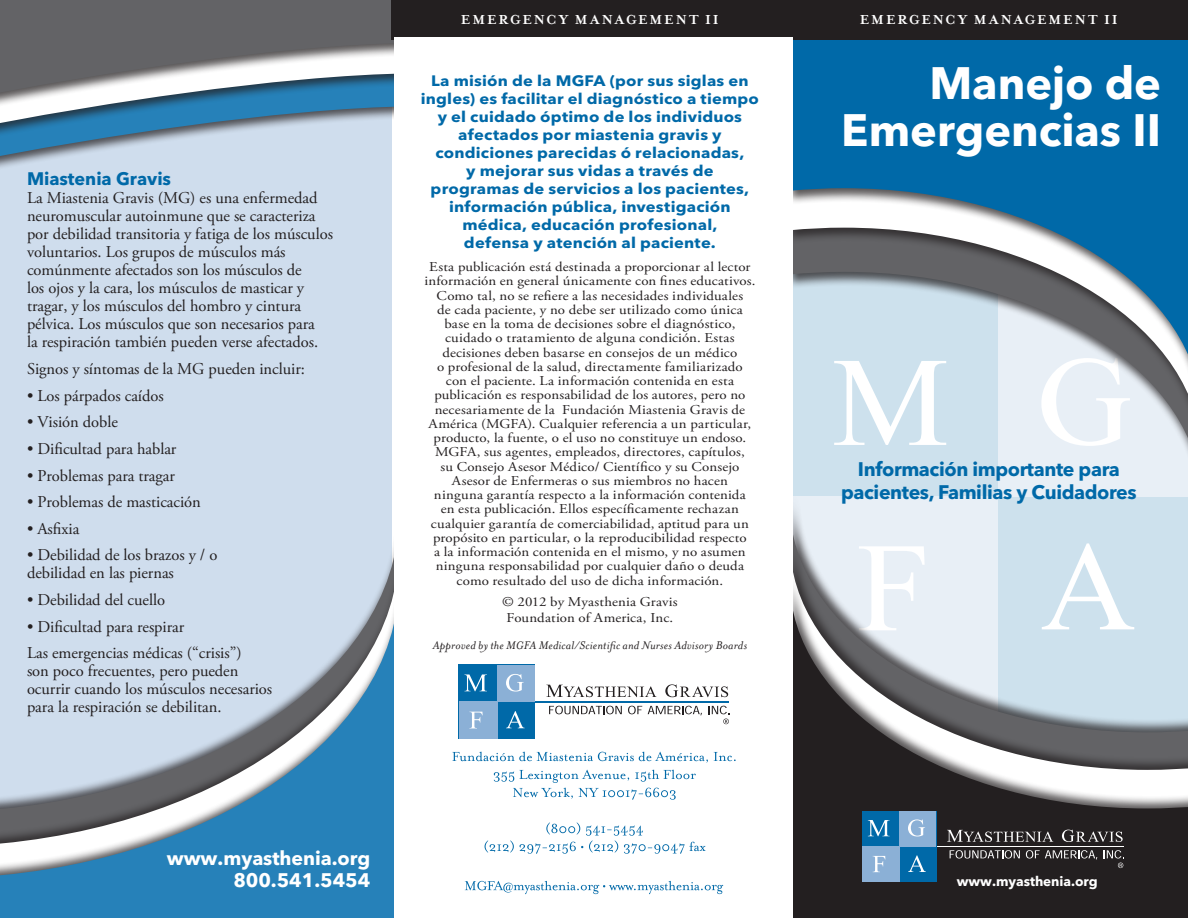
<style>
.page{position:relative;width:1188px;height:918px;background:#fff}
.page>*{position:absolute;margin:0;border:0;box-sizing:border-box;transform-origin:0 0}
.t1{font:700 45px/46.5px "Avenir Next LT Pro";color:#fff;text-align:right}
.t2{font:700 19.5px/22.5px "Avenir Next LT Pro";letter-spacing:-.02em;color:#0069a8;text-align:center}
.Body_Copy{font:700 19.5px "Avenir Next LT Pro";letter-spacing:-.005em;color:#fff}
.t3{font:700 18px "Avenir Next LT Pro";letter-spacing:-.005em;color:#0069a8}
.Body_Copy-2{font:16.5px/18px "Adobe Garamond Pro";letter-spacing:-.005em;color:#231f20}
.t4{font:700 15px/18px "Avenir Next LT Pro";letter-spacing:.01em;color:#0069a8;text-align:center;scale:1.1 1}
.t5{font:700 15px "Mrs Eaves";letter-spacing:.12em;color:#fff}
.t6{font:13.5px/14.2px "Adobe Garamond Pro";letter-spacing:.01em;color:#231f20;text-align:center;scale:1.1 1}
.Body_Copy-3{font:700 13.5px "Avenir Next LT Pro";letter-spacing:-.005em;color:#fff}
.t7{font:italic 12.75px "Mrs Eaves";letter-spacing:.01em;color:#231f20;scale:1.1 1}
</style>
<div class="page">
<div style="left:0;top:0;width:392px;height:918px;background:#cfdded"></div>
<div style="left:0;top:0;width:605px;height:187px;background:#cfdded"></div>
<svg style="left:0;top:154px;width:395px;height:20px"></svg>
<div style="left:0;top:0;width:605px;height:154px;background:#231f20;opacity:.75"></div>
<svg style="left:0;top:123px;width:395px;height:18px"></svg>
<div style="left:0;top:0;width:605px;height:123px;background:#231f20;opacity:.75"></div>
<svg style="left:0;top:0;width:395px;height:111px;background:#78848d"></svg>
<svg style="left:0;top:577px;width:395px;height:341px"></svg>
<svg style="left:793px;top:515px;width:395px;height:14px;background:#dae7f1"></svg>
<div style="left:784px;top:113px;width:404px;height:402px;background:#231f20;opacity:.75"></div>
<svg style="left:793px;top:471px;width:395px;height:32px;background:#dae8f1"></svg>
<div style="left:784px;top:69px;width:404px;height:402px;background:#231f20;opacity:.75"></div>
<svg style="left:793px;top:431px;width:395px;height:28px;background:#dce9f2"></svg>
<div style="left:785px;top:529px;width:403px;height:284px;background:#231f20;opacity:.75"></div>
<svg style="left:793px;top:539px;width:395px;height:28px;background:#d9e5ee"></svg>
<div style="left:784px;top:29px;width:404px;height:402px;background:#231f20;opacity:.75"></div>
<svg style="left:793px;top:39px;width:395px;height:380px;background:#5f96b8"></svg>
<div style="left:790px;top:830px;width:398px;height:88px;background:#231f20"></div>
<div style="left:392px;top:0;width:796px;height:39px;background:#231f20"></div>
<div style="left:785px;top:567px;width:403px;height:284px;background:#231f20;opacity:.75"></div>
<svg style="left:793px;top:578px;width:395px;height:271px"></svg>
<div style="left:395px;top:38px;width:398px;height:880px;background:#fff"></div>
<svg style="left:947px;top:830px;width:106px;height:12px"></svg>
<svg style="left:1062px;top:830px;width:61px;height:12px"></svg>
<svg style="left:950px;top:850px;width:70px;height:9px"></svg>
<svg style="left:1026px;top:850px;width:71px;height:10px"></svg>
<hr style="left:936px;top:846px;width:188px;height:1px;background:#fff">
<div style="left:862px;top:811px;width:74px;height:71px;background:#0069a8"></div>
<div style="left:862px;top:846px;width:38px;height:36px;background:#8bb0d6"></div>
<svg style="left:873px;top:856px;width:12px;height:16px"></svg>
<svg style="left:908px;top:855px;width:18px;height:17px"></svg>
<div style="left:900px;top:811px;width:36px;height:35px;background:#8bb0d6"></div>
<svg style="left:908px;top:819px;width:17px;height:17px"></svg>
<svg style="left:868px;top:820px;width:22px;height:16px"></svg>
<svg style="left:1104px;top:850px;width:20px;height:18px"></svg>
<svg style="left:546px;top:685px;width:110px;height:12px"></svg>
<svg style="left:665px;top:684px;width:63px;height:13px"></svg>
<svg style="left:549px;top:706px;width:73px;height:8px"></svg>
<svg style="left:628px;top:706px;width:14px;height:8px"></svg>
<svg style="left:648px;top:706px;width:54px;height:9px"></svg>
<hr style="left:535px;top:702px;width:194px;height:1px;background:#0069a8">
<div style="left:459px;top:665px;width:76px;height:74px;background:#0069a8"></div>
<div style="left:459px;top:702px;width:38px;height:37px;background:#8bb0d6"></div>
<svg style="left:470px;top:712px;width:13px;height:16px"></svg>
<svg style="left:506px;top:711px;width:19px;height:17px"></svg>
<div style="left:497px;top:665px;width:38px;height:37px;background:#8bb0d6"></div>
<svg style="left:506px;top:674px;width:18px;height:18px"></svg>
<svg style="left:464px;top:674px;width:23px;height:17px"></svg>
<svg style="left:709px;top:706px;width:20px;height:18px"></svg>
<svg style="left:485px;top:822px;width:221px;height:32px"></svg>
<svg style="left:494px;top:770px;width:202px;height:30px"></svg>
<svg style="left:452px;top:752px;width:284px;height:11px"></svg>
<svg style="left:465px;top:881px;width:258px;height:13px"></svg>
<p class="t3" style="left:27px;top:168px;width:146px">Miastenia Gravis</p>
<p class="Body_Copy-2" style="left:27px;top:190px;width:308px">La Miastenia Gravis (MG) es una enfermedad neuromuscular autoinmune que se caracteriza por debilidad transitoria y fatiga de los músculos voluntarios. Los grupos de músculos más comúnmente afectados son los músculos de<br>los ojos y la cara, los músculos de masticar y tragar, y los músculos del hombro y cintura pélvica. Los músculos que son necesarios para<br>la respiración también pueden verse afectados.</p>
<p class="Body_Copy-2" style="left:27px;top:360px;width:279px">Signos y síntomas de la MG pueden incluir:</p>
<p class="Body_Copy-2" style="left:27px;top:387px;width:138px">• Los párpados caídos</p>
<p class="Body_Copy-2" style="left:27px;top:414px;width:92px">• Visión doble</p>
<p class="Body_Copy-2" style="left:27px;top:440px;width:151px">• Dificultad para hablar</p>
<p class="Body_Copy-2" style="left:27px;top:467px;width:149px">• Problemas para tragar</p>
<p class="Body_Copy-2" style="left:27px;top:494px;width:175px">• Problemas de masticación</p>
<p class="Body_Copy-2" style="left:27px;top:520px;width:54px">• Asfixia</p>
<p class="Body_Copy-2" style="left:27px;top:547px;width:192px">• Debilidad de los brazos y / o debilidad en las piernas</p>
<p class="Body_Copy-2" style="left:27px;top:591px;width:140px">• Debilidad del cuello</p>
<p class="Body_Copy-2" style="left:27px;top:618px;width:159px">• Dificultad para respirar</p>
<p class="Body_Copy-2" style="left:27px;top:645px;width:247px">Las emergencias médicas (“crisis”)<br>son poco frecuentes, pero pueden ocurrir cuando los músculos necesarios para la respiración se debilitan.</p>
<p class="t5" style="left:461px;top:11px;width:259px">EMERGENCY MANAGEMENT II</p>
<p class="t5" style="left:860px;top:11px;width:259px">EMERGENCY MANAGEMENT II</p>
<p class="t4" style="left:421px;top:71px;width:309px">La misión de la MGFA (por sus siglas en ingles) es facilitar el diagnóstico a tiempo y el cuidado óptimo de los individuos afectados por miastenia gravis y condiciones parecidas ó relacionadas,<br>y mejorar sus vidas a través de programas de servicios a los pacientes, información pública, investigación médica, educación profesional,<br>defensa y atención al paciente.</p>
<p class="t6" style="left:424px;top:260px;width:302px">Esta publicación está destinada a proporcionar al lector información en general únicamente con fines educativos.<br>Como tal, no se refiere a las necesidades individuales<br>de cada paciente, y no debe ser utilizado como única base en la toma de decisiones sobre el diagnóstico, cuidado o tratamiento de alguna condición. Estas decisiones deben basarse en consejos de un médico<br>o profesional de la salud, directamente familiarizado<br>con el paciente. La información contenida en esta publicación es responsabilidad de los autores, pero no necesariamente de la Fundación Miastenia Gravis de América (MGFA). Cualquier referencia a un particular, producto, la fuente, o el uso no constituye un endoso.<br>MGFA, sus agentes, empleados, directores, capítulos,<br>su Consejo Asesor Médico/ Científico y su Consejo Asesor de Enfermeras o sus miembros no hacen<br>ninguna garantía respecto a la información contenida<br>en esta publicación. Ellos específicamente rechazan cualquier garantía de comerciabilidad, aptitud para un propósito en particular, o la reproducibilidad respecto<br>a la información contenida en el mismo, y no asumen ninguna responsabilidad por cualquier daño o deuda como resultado del uso de dicha información.</p>
<p class="t6" style="left:502px;top:594px;width:161px;line-height:16.2px">© 2012 by Myasthenia Gravis<br>Foundation of America, Inc.</p>
<p class="t7" style="left:433px;top:638px;width:287px">Approved by the MGFA Medical/Scientific and Nurses Advisory Boards</p>
<p class="t1" style="left:841px;top:60px;width:321px">Manejo de<br>Emergencias II</p>
<p class="t2" style="left:841px;top:458px;width:297px">Información importante para pacientes, Familias y Cuidadores</p>
<p class="Body_Copy" style="left:167px;top:846px;width:205px">www.myasthenia.org</p>
<p class="Body_Copy" style="left:233px;top:868px;width:139px">800.541.5454</p>
<p class="Body_Copy-3" style="left:957px;top:873px;width:142px">www.myasthenia.org</p>
</div>
